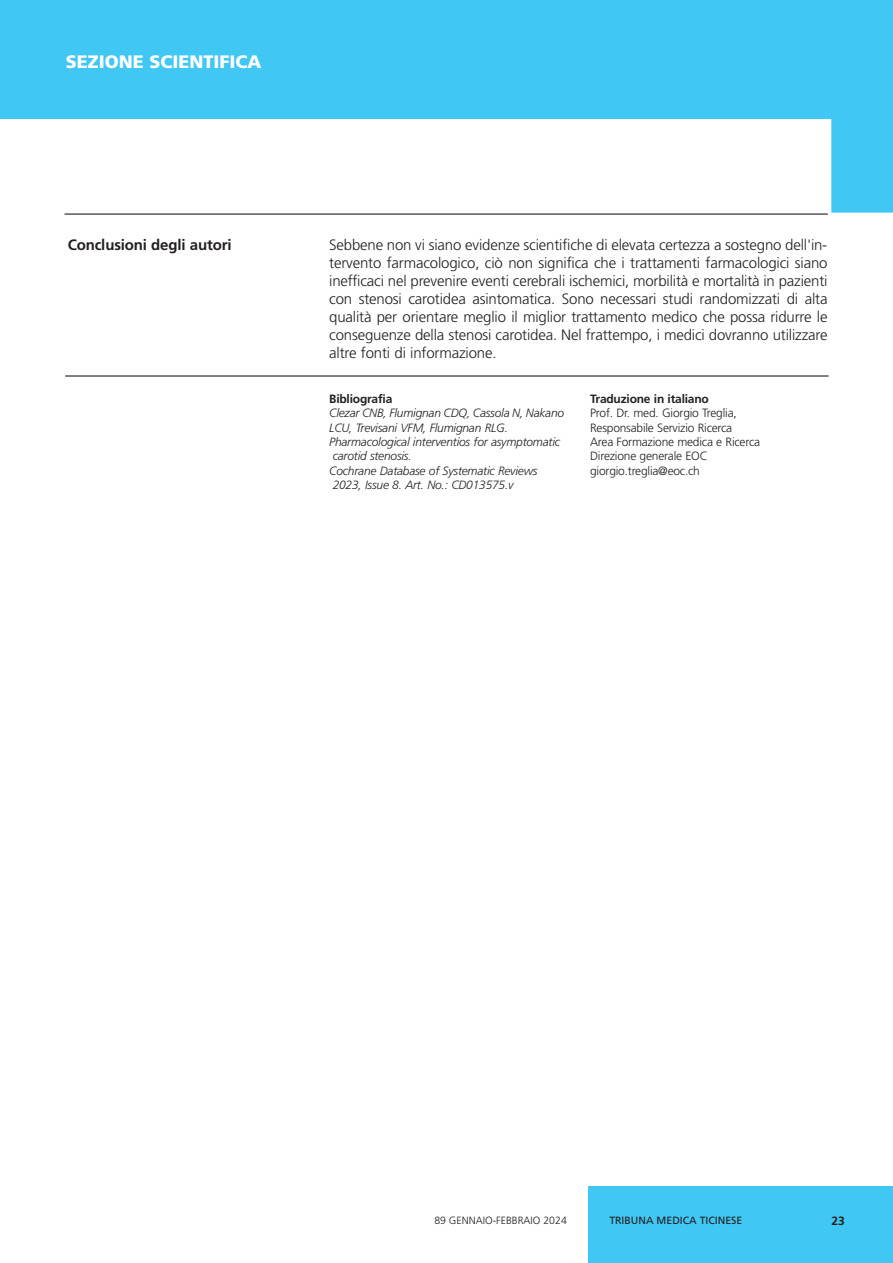
<style>
.page{position:relative;width:893px;height:1263px;background:#fff}
.page>*{position:absolute;margin:0;border:0;box-sizing:border-box;transform-origin:0 0}
.t1{font:900 18px "Frutiger";color:#fff}
.t2{font:300 15px/18px "Frutiger";letter-spacing:-.01em;color:#231f20;text-align:justify}
.t3{font:700 15px "Frutiger";letter-spacing:-.01em;color:#231f20}
.t4{font:italic 300 12px/14.4px "Frutiger";letter-spacing:-.015em;color:#231f20}
.t5{font:300 12px/14.4px "Frutiger";letter-spacing:-.015em;color:#231f20}
.t6{font:700 12px "Frutiger";letter-spacing:-.015em;color:#231f20}
.t7{font:300 10.5px "Frutiger";color:#231f20}
.t8{font:10.5px "Frutiger";color:#231f20}
</style>
<div class="page">
<div style="left:588px;top:1186px;width:305px;height:77px;background:#40c7f4"></div>
<svg style="left:0;top:0;width:893px;height:213px;fill:#40c7f4"></svg>
<hr style="left:65px;top:213px;width:763px;height:2px;background:#231f20">
<hr style="left:65px;top:375px;width:764px;height:2px;background:#231f20">
<p class="t1" style="left:66px;top:51px;width:197px">SEZIONE SCIENTIFICA</p>
<p class="t3" style="left:68px;top:236px;width:165px">Conclusioni degli autori</p>
<p class="t2" style="left:329px;top:236px;width:500px">Sebbene non vi siano evidenze scientifiche di elevata certezza a sostegno dell'in&shy;tervento farmacologico, ciò non significa che i trattamenti farmacologici siano inefficaci nel prevenire eventi cerebrali ischemici, morbilità e mortalità in pazienti con stenosi carotidea asintomatica. Sono necessari studi randomizzati di alta qualità per orientare meglio il miglior trattamento medico che possa ridurre le conseguenze della stenosi carotidea. Nel frattempo, i medici dovranno utilizzare altre fonti di informazione.</p>
<p class="t6" style="left:329px;top:391px;width:65px">Bibliografia</p>
<p class="t4" style="left:329px;top:406px;width:237px">Clezar CNB, Flumignan CDQ, Cassola N, Nakano LCU, Trevisani VFM, Flumignan RLG.<br>Pharmacological interventios for asymptomatic carotid stenosis.<br>Cochrane Database of Systematic Reviews 2023, Issue 8. Art. No.: CD013575.v</p>
<p class="t6" style="left:590px;top:392px;width:120px">Traduzione in italiano</p>
<p class="t5" style="left:590px;top:406px;width:171px">Prof. Dr. med. Giorgio Treglia,<br>Responsabile Servizio Ricerca<br>Area Formazione medica e Ricerca<br>Direzione generale EOC giorgio.treglia@eoc.ch</p>
<p class="t7" style="left:434px;top:1214px;width:134px">89 GENNAIO-FEBBRAIO 2024</p>
<p class="t8" style="left:609px;top:1214px;width:135px">TRIBUNA MEDICA TICINESE</p>
<p class="t6" style="left:831px;top:1214px;width:15px">23</p>
</div>
